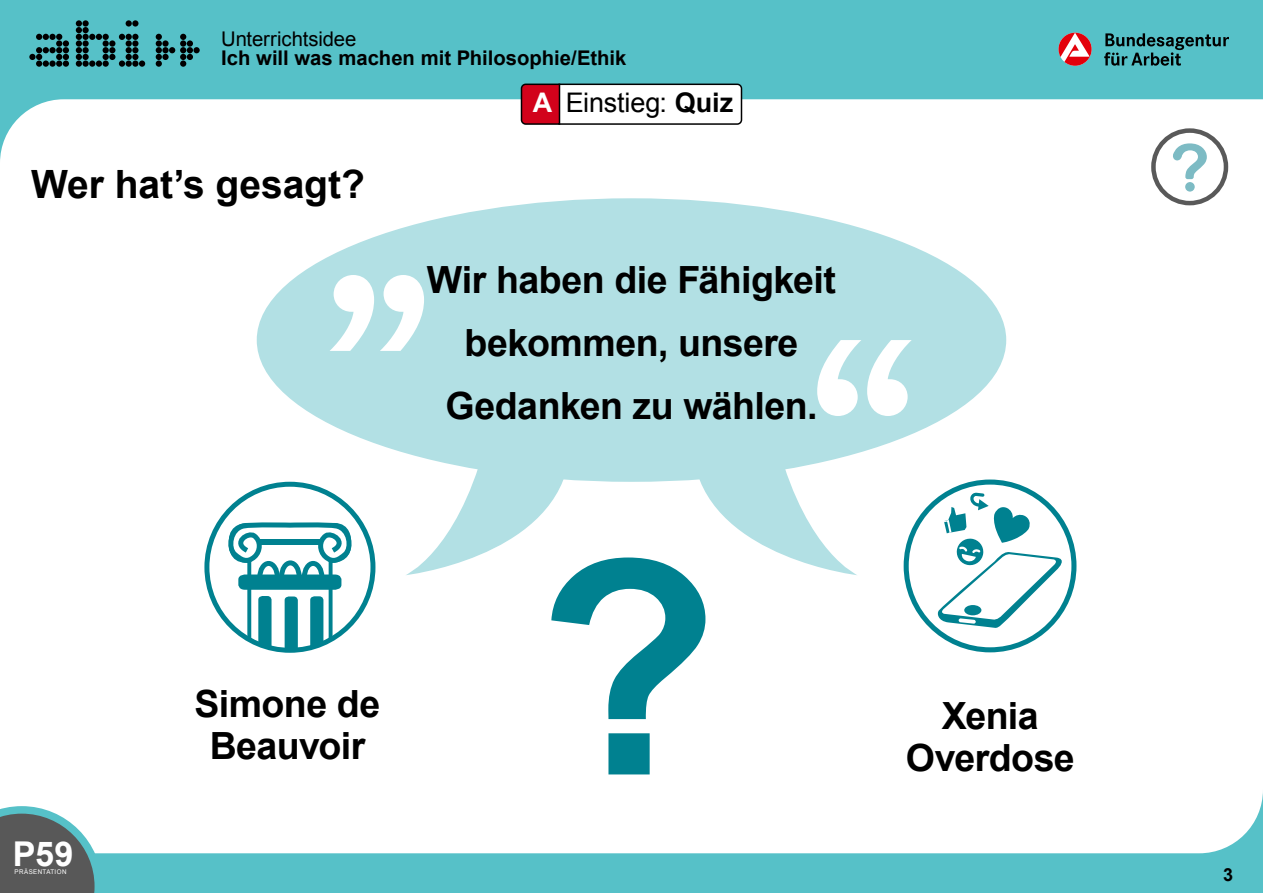
<style>
.page{position:relative;width:1263px;height:893px;background:#56c1c8}
.page>*{position:absolute;margin:0;border:0;box-sizing:border-box;transform-origin:0 0}
.H2_u-idee_P-S{font:700 39px "Arial";letter-spacing:-.005em;color:#000}
.p_OE{font:700 37.5px/63px "Arial";letter-spacing:-.015em;color:#000;text-align:center}
.P_QUIZ{font:700 37.5px/42px "Arial";letter-spacing:-.015em;color:#000;text-align:center}
.t1{font:700 34.2px "Arial";color:#fff}
.H1_u-idee{font:27px "Arial";letter-spacing:-.01em;color:#000}
.t2{font:700 20.25px "Arial";color:#000}
.t3{font:20.25px "Arial";letter-spacing:-.005em;color:#000}
.t4{font:700 18px "Arial";color:#000}
.t5{font:6.45px "Arial";letter-spacing:.06em;color:#fff;scale:.96 1}
.s1{font-weight:700;color:#fff}
.s2{font-weight:700}
</style>
<div class="page">
<div style="left:0;top:99px;width:1263px;height:754px;background:#fff"></div>
<svg style="left:0;top:806px;width:102px;height:87px;background:#707e7f"></svg>
<svg style="left:29px;top:34px;width:40px;height:33px"></svg>
<svg style="left:76px;top:20px;width:69px;height:47px"></svg>
<svg style="left:156px;top:34px;width:44px;height:33px"></svg>
<svg style="left:1104px;top:33px;width:125px;height:33px"></svg>
<svg style="left:1058px;top:33px;width:33px;height:33px"></svg>
<svg style="left:520px;top:83px;width:223px;height:43px;background:#dfc3c6"></svg>
<div style="left:257px;top:198px;width:749px;height:284px;background:#b2e0e4;border-radius:50%"></div>
<svg style="left:330px;top:275px;width:94px;height:76px"></svg>
<svg style="left:817px;top:340px;width:95px;height:76px"></svg>
<div style="left:904px;top:479px;width:172px;height:173px;border:5px solid #008190;border-radius:50%"></div>
<svg style="left:936px;top:492px;width:131px;height:136px;background:#c9e4e7"></svg>
<div style="left:204px;top:482px;width:171px;height:171px;border:5px solid #008190;border-radius:50%"></div>
<svg style="left:221px;top:518px;width:135px;height:132px;background:#9acdd2"></svg>
<svg style="left:405px;top:453px;width:453px;height:321px;background:#ddeff1"></svg>
<svg style="left:1153px;top:131px;width:73px;height:72px;background:#e8e8e8"></svg>
<div style="left:1151px;top:128px;width:77px;height:77px;border:4px solid #595959;border-radius:50%"></div>
<svg style="left:1173px;top:143px;width:34px;height:49px;background:#d3e8eb"></svg>
<div style="left:1173px;top:152px;width:9px;height:9px;background:#7dbbc4;border-radius:50%"></div>
<p class="t3" style="left:221px;top:26px;width:137px">Unterrichtsidee</p>
<p class="t2" style="left:221px;top:45px;width:407px">Ich will was machen mit Philosophie/Ethik</p>
<h2 class="H2_u-idee_P-S" style="left:31px;top:159px;width:335px">Wer hat’s gesagt?</h2>
<h1 class="H1_u-idee" style="left:533px;top:85px;width:202px"><span class="s1">A</span> Einstieg: <span class="s2">Quiz</span></h1>
<p class="p_OE" style="left:427px;top:249px;width:411px">Wir haben die Fähigkeit bekommen, unsere<br>Gedanken zu wählen.</p>
<p class="P_QUIZ" style="left:194px;top:684px;width:187px">Simone de<br>Beauvoir</p>
<p class="P_QUIZ" style="left:906px;top:696px;width:170px">Xenia<br>Overdose</p>
<p class="t1" style="left:13px;top:831px;width:62px">P59</p>
<p class="t5" style="left:15px;top:868px;width:56px">PRÄSENTATION</p>
<p class="t4" style="left:1223px;top:862px;width:12px">3</p>
</div>
